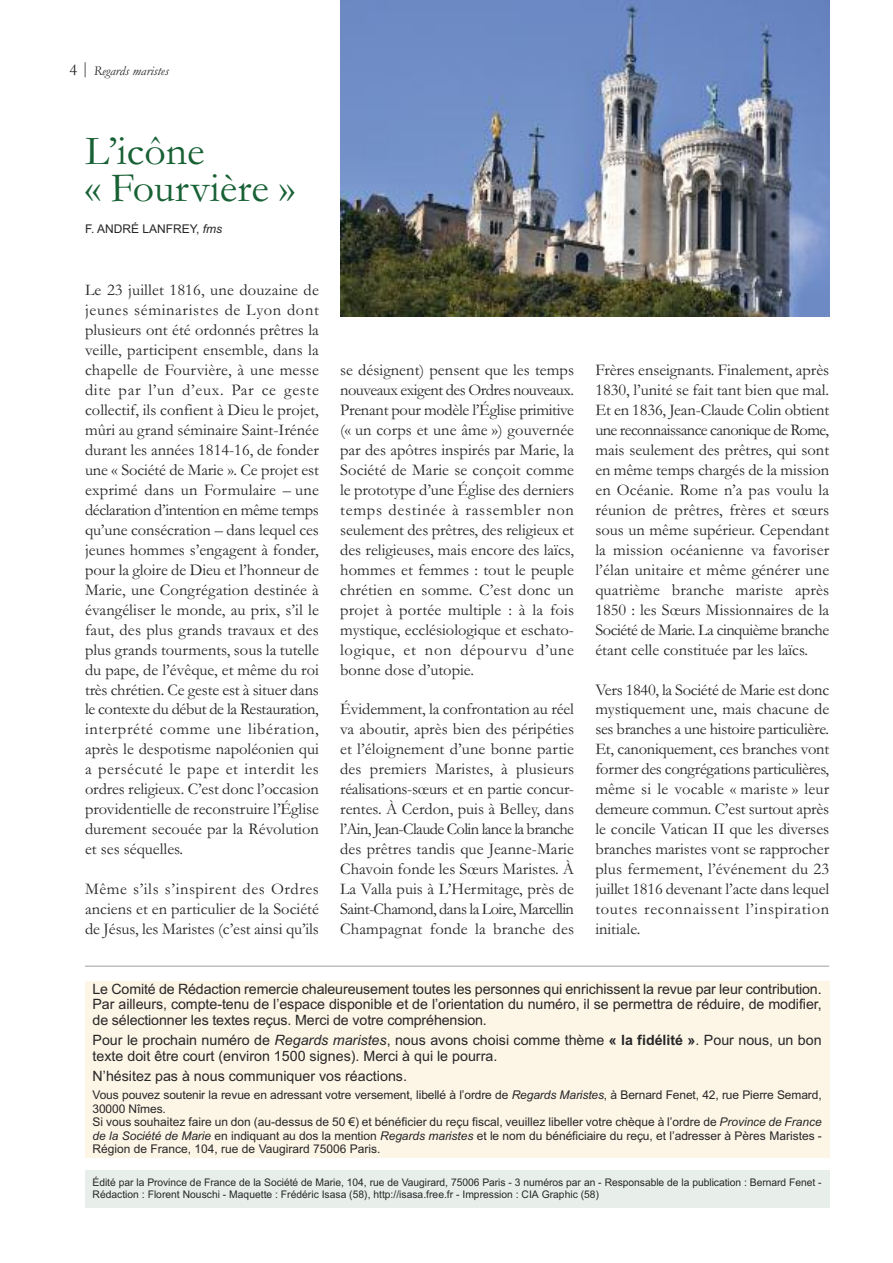
<style>
.page{position:relative;width:893px;height:1263px;background:#fff}
.page>*{position:absolute;margin:0;border:0;box-sizing:border-box;transform-origin:0 0}
.t1{font:42px/37.5px "Garamond";color:#186135}
.t2{font:16.5px/20px "Garamond";color:#272627;text-align:justify}
.t3{font:14.25px/15.8px "Arial";color:#272627;text-align:justify}
.t4{font:italic 13.5px "Garamond";color:#272627}
.t5{font:12px/13.5px "Arial";letter-spacing:-.005em;color:#272627}
.t6{font:10.5px/12px "Arial Narrow";letter-spacing:-.005em;color:#272627;scale:1.2 1}
.s1{font-style:normal;font-size:16.5px}
.s2{font-style:italic}
.s3{font-weight:700}
</style>
<div class="page">
<div style="left:85px;top:1170px;width:744px;height:38px;background:#e8efeb"></div>
<div style="left:85px;top:981px;width:744px;height:177px;background:#fdf6e7"></div>
<hr style="left:85px;top:965px;width:744px;height:2px;background:#bebebe">
<img style="left:340px;top:0;width:489px;height:317px">
<p class="t4" style="left:69px;top:62px;width:101px"><span class="s1">4 |</span> Regards maristes</p>
<h1 class="t1" style="left:85px;top:130px;width:211px">L’icône<br>« Fourvière »</h1>
<p class="t5" style="left:85px;top:222px;width:139px">F. ANDRÉ LANFREY, <span class="s2">fms</span></p>
<p class="t2" style="left:85px;top:279px;width:235px">Le 23 juillet 1816, une douzaine de jeunes séminaristes de Lyon dont plusieurs ont été ordonnés prêtres la veille, participent ensemble, dans la chapelle de Fourvière, à une messe dite par l’un d’eux. Par ce geste collectif, ils confient à Dieu le projet, mûri au grand séminaire Saint-Irénée durant les années 1814-16, de fonder une « Société de Marie ». Ce projet est exprimé dans un Formulaire – une déclaration d’intention en même temps qu’une consécration – dans lequel ces jeunes hommes s’engagent à fonder, pour la gloire de Dieu et l’honneur de Marie, une Congrégation destinée à évangéliser le monde, au prix, s’il le faut, des plus grands travaux et des plus grands tourments, sous la tutelle du pape, de l’évêque, et même du roi très chrétien. Ce geste est à situer dans le contexte du début de la Restauration, interprété comme une libération, après le despotisme napoléonien qui a persécuté le pape et interdit les ordres religieux. C’est donc l’occasion providentielle de reconstruire l’Église durement secouée par la Révolution et ses séquelles.</p>
<p class="t2" style="left:85px;top:879px;width:235px">Même s’ils s’inspirent des Ordres anciens et en particulier de la Société de Jésus, les Maristes (c’est ainsi qu’ils</p>
<p class="t2" style="left:340px;top:359px;width:235px">se désignent) pensent que les temps nouveaux exigent des Ordres nouveaux.<br>Prenant pour modèle l’Église primitive (« un corps et une âme ») gouvernée par des apôtres inspirés par Marie, la Société de Marie se conçoit comme le prototype d’une Église des derniers temps destinée à rassembler non seulement des prêtres, des religieux et des religieuses, mais encore des laïcs, hommes et femmes : tout le peuple chrétien en somme. C’est donc un projet à portée multiple : à la fois mystique, ecclésiologique et eschato&shy;logique, et non dépourvu d’une bonne dose d’utopie.</p>
<p class="t2" style="left:340px;top:699px;width:235px">Évidemment, la confrontation au réel va aboutir, après bien des péripéties et l’éloignement d’une bonne partie des premiers Maristes, à plusieurs réalisations-sœurs et en partie concur&shy;rentes. À Cerdon, puis à Belley, dans l’Ain, Jean-Claude Colin lance la branche des prêtres tandis que Jeanne-Marie Chavoin fonde les Sœurs Maristes. À La Valla puis à L’Hermitage, près de Saint-Chamond, dans la Loire, Marcellin Champagnat fonde la branche des</p>
<p class="t2" style="left:595px;top:359px;width:235px">Frères enseignants. Finalement, après 1830, l’unité se fait tant bien que mal.<br>Et en 1836, Jean-Claude Colin obtient une reconnaissance canonique de Rome, mais seulement des prêtres, qui sont en même temps chargés de la mission en Océanie. Rome n’a pas voulu la réunion de prêtres, frères et sœurs sous un même supérieur. Cependant la mission océanienne va favoriser l’élan unitaire et même générer une quatrième branche mariste après 1850 : les Sœurs Missionnaires de la Société de Marie. La cinquième branche étant celle constituée par les laïcs.</p>
<p class="t2" style="left:595px;top:679px;width:235px">Vers 1840, la Société de Marie est donc mystiquement une, mais chacune de ses branches a une histoire particulière.<br>Et, canoniquement, ces branches vont former des congrégations particulières, même si le vocable « mariste » leur demeure commun. C’est surtout après le concile Vatican II que les diverses branches maristes vont se rapprocher plus fermement, l’événement du 23 juillet 1816 devenant l’acte dans lequel toutes reconnaissent l’inspiration initiale.</p>
<p class="t3" style="left:93px;top:981px;width:731px">Le Comité de Rédaction remercie chaleureusement toutes les personnes qui enrichissent la revue par leur contribution.<br>Par ailleurs, compte-tenu de l’espace disponible et de l’orientation du numéro, il se permettra de réduire, de modifier, de sélectionner les textes reçus. Merci de votre compréhension.</p>
<p class="t3" style="left:93px;top:1032px;width:731px">Pour le prochain numéro de <span class="s2">Regards maristes</span>, nous avons choisi comme thème <span class="s3">« la fidélité »</span>. Pour nous, un bon texte doit être court (environ 1500 signes). Merci à qui le pourra.</p>
<p class="t3" style="left:93px;top:1068px;width:316px">N’hésitez pas à nous communiquer vos réactions.</p>
<p class="t5" style="left:93px;top:1088px;width:731px">Vous pouvez soutenir la revue en adressant votre versement, libellé à l’ordre de <span class="s2">Regards Maristes</span>, à Bernard Fenet, 42, rue Pierre Semard, 30000 Nîmes.<br>Si vous souhaitez faire un don (au-dessus de 50 €) et bénéficier du reçu fiscal, veuillez libeller votre chèque à l’ordre de <span class="s2">Province de France de la Société de Marie</span> en indiquant au dos la mention <span class="s2">Regards maristes</span> et le nom du bénéficiaire du reçu, et l’adresser à Pères Maristes - Région de France, 104, rue de Vaugirard 75006 Paris.</p>
<p class="t6" style="left:93px;top:1176px;width:609px">Édité par la Province de France de la Société de Marie, 104, rue de Vaugirard, 75006 Paris - 3 numéros par an - Responsable de la publication : Bernard Fenet -<br>Rédaction : Florent Nouschi - Maquette : Frédéric Isasa (58), http://isasa.free.fr - Impression : CIA Graphic (58)</p>
</div>
